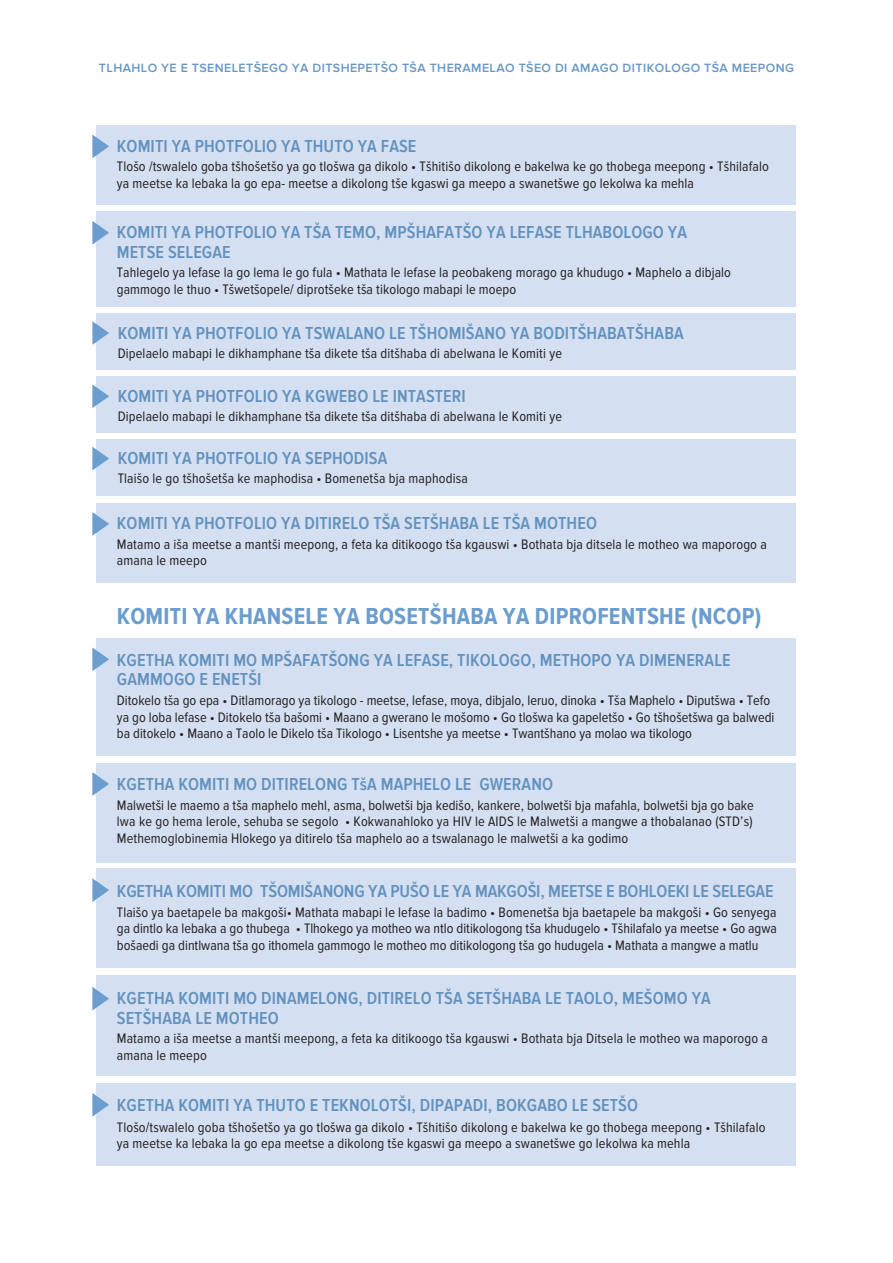
<style>
.page{position:relative;width:893px;height:1263px;background:#fff}
.page>*{position:absolute;margin:0;border:0;box-sizing:border-box;transform-origin:0 0}
.t1{font:700 24px "Proxima Nova Cond";letter-spacing:.01em;color:#6b9dce}
.t2{font:600 18px/19.5px "Proxima Nova Cond";letter-spacing:.005em;color:#6291be}
.t3{font:14.25px/16.5px "Proxima Nova Cond";letter-spacing:.01em;color:#231f20}
.t4{font:600 12.45px "Proxima Nova";letter-spacing:.03em;color:#6797c6}
</style>
<div class="page">
<div style="left:97px;top:125px;width:699px;height:80px;background:#d4e0f2"></div>
<svg style="left:92px;top:135px;width:17px;height:23px"></svg>
<div style="left:97px;top:975px;width:699px;height:101px;background:#d4e0f2"></div>
<svg style="left:92px;top:987px;width:17px;height:23px"></svg>
<div style="left:97px;top:313px;width:699px;height:57px;background:#d4e0f2"></div>
<svg style="left:92px;top:321px;width:17px;height:24px"></svg>
<div style="left:97px;top:376px;width:699px;height:57px;background:#d4e0f2"></div>
<svg style="left:92px;top:384px;width:17px;height:24px"></svg>
<div style="left:97px;top:439px;width:699px;height:56px;background:#d4e0f2"></div>
<svg style="left:92px;top:447px;width:17px;height:23px"></svg>
<div style="left:97px;top:211px;width:699px;height:96px;background:#d4e0f2"></div>
<svg style="left:92px;top:221px;width:17px;height:24px"></svg>
<div style="left:97px;top:638px;width:699px;height:118px;background:#d4e0f2"></div>
<svg style="left:92px;top:647px;width:17px;height:24px"></svg>
<div style="left:97px;top:1083px;width:699px;height:83px;background:#d4e0f2"></div>
<svg style="left:92px;top:1093px;width:17px;height:23px"></svg>
<div style="left:97px;top:869px;width:699px;height:99px;background:#d4e0f2"></div>
<svg style="left:92px;top:878px;width:17px;height:24px"></svg>
<div style="left:97px;top:763px;width:699px;height:99px;background:#d4e0f2"></div>
<svg style="left:92px;top:772px;width:17px;height:24px"></svg>
<div style="left:97px;top:503px;width:699px;height:79px;background:#d4e0f2"></div>
<svg style="left:92px;top:512px;width:17px;height:24px"></svg>
<p class="t4" style="left:99px;top:60px;width:696px">TLHAHLO YE E TSENELETŠEGO YA DITSHEPETŠO TŠA THERAMELAO TŠEO DI AMAGO DITIKOLOGO TŠA MEEPONG</p>
<p class="t2" style="left:117px;top:136px;width:301px">KOMITI YA PHOTFOLIO YA THUTO YA FASE</p>
<p class="t3" style="left:117px;top:158px;width:653px">Tlošo /tswalelo goba tšhošetšo ya go tlošwa ga dikolo • Tšhitišo dikolong e bakelwa ke go thobega meepong • Tšhilafalo ya meetse ka lebaka la go epa- meetse a dikolong tše kgaswi ga meepo a swanetšwe go lekolwa ka mehla</p>
<p class="t2" style="left:117px;top:223px;width:572px">KOMITI YA PHOTFOLIO YA TŠA TEMO, MPŠHAFATŠO YA LEFASE TLHABOLOGO YA<br>METSE SELEGAE</p>
<p class="t3" style="left:117px;top:265px;width:616px">Tahlegelo ya lefase la go lema le go fula • Mathata le lefase la peobakeng morago ga khudugo • Maphelo a dibjalo gammogo le thuo • Tšwetšopele/ diprotšeke tša tikologo mabapi le moepo</p>
<p class="t2" style="left:118px;top:324px;width:568px">KOMITI YA PHOTFOLIO YA TSWALANO LE TŠHOMIŠANO YA BODITŠHABATŠHABA</p>
<p class="t3" style="left:118px;top:345px;width:446px">Dipelaelo mabapi le dikhamphane tša dikete tša ditšhaba di abelwana le Komiti ye</p>
<p class="t2" style="left:118px;top:387px;width:350px">KOMITI YA PHOTFOLIO YA KGWEBO LE INTASTERI</p>
<p class="t3" style="left:118px;top:408px;width:446px">Dipelaelo mabapi le dikhamphane tša dikete tša ditšhaba di abelwana le Komiti ye</p>
<p class="t2" style="left:118px;top:449px;width:271px">KOMITI YA PHOTFOLIO YA SEPHODISA</p>
<p class="t3" style="left:118px;top:471px;width:352px">Tlaišo le go tšhošetša ke maphodisa • Bomenetša bja maphodisa</p>
<p class="t2" style="left:117px;top:514px;width:482px">KOMITI YA PHOTFOLIO YA DITIRELO TŠA SETŠHABA LE TŠA MOTHEO</p>
<p class="t3" style="left:117px;top:536px;width:651px">Matamo a iša meetse a mantši meepong, a feta ka ditikoogo tša kgauswi • Bothata bja ditsela le motheo wa maporogo a amana le meepo</p>
<h1 class="t1" style="left:117px;top:603px;width:646px">KOMITI YA KHANSELE YA BOSETŠHABA YA DIPROFENTSHE (NCOP)</h1>
<p class="t2" style="left:117px;top:650px;width:615px">KGETHA KOMITI MO MPŠAFATŠONG YA LEFASE, TIKOLOGO, METHOPO YA DIMENERALE<br>GAMMOGO E ENETŠI</p>
<p class="t3" style="left:117px;top:692px;width:659px">Ditokelo tša go epa • Ditlamorago ya tikologo - meetse, lefase, moya, dibjalo, leruo, dinoka • Tša Maphelo • Diputšwa • Tefo ya go loba lefase • Ditokelo tša bašomi • Maano a gwerano le mošomo • Go tlošwa ka gapeletšo • Go tšhošetšwa ga balwedi ba ditokelo • Maano a Taolo le Dikelo tša Tikologo • Lisentshe ya meetse • Twantšhano ya molao wa tikologo</p>
<p class="t2" style="left:117px;top:775px;width:438px">KGETHA KOMITI MO DITIRELONG TšA MAPHELO LE GWERANO</p>
<p class="t3" style="left:117px;top:797px;width:638px;text-align:justify">Malwetši le maemo a tša maphelo mehl, asma, bolwetši bja kedišo, kankere, bolwetši bja mafahla, bolwetši bja go bake lwa ke go hema lerole, sehuba se segolo • Kokwanahloko ya HIV le AIDS le Malwetši a mangwe a thobalanao (STD’s)<br>Methemoglobinemia Hlokego ya ditirelo tša maphelo ao a tswalanago le malwetši a ka godimo</p>
<p class="t2" style="left:117px;top:882px;width:658px">KGETHA KOMITI MO TŠOMIŠANONG YA PUŠO LE YA MAKGOŠI, MEETSE E BOHLOEKI LE SELEGAE</p>
<p class="t3" style="left:117px;top:904px;width:662px;text-align:justify">Tlaišo ya baetapele ba makgoši• Mathata mabapi le lefase la badimo • Bomenetša bja baetapele ba makgoši • Go senyega ga dintlo ka lebaka a go thubega • Tlhokego ya motheo wa ntlo ditikologong tša khudugelo • Tšhilafalo ya meetse • Go agwa bošaedi ga dintlwana tša go ithomela gammogo le motheo mo ditikologong tša go hudugela • Mathata a mangwe a matlu</p>
<p class="t2" style="left:117px;top:989px;width:595px">KGETHA KOMITI MO DINAMELONG, DITIRELO TŠA SETŠHABA LE TAOLO, MEŠOMO YA<br>SETŠHABA LE MOTHEO</p>
<p class="t3" style="left:117px;top:1030px;width:653px">Matamo a iša meetse a mantši meepong, a feta ka ditikoogo tša kgauswi • Bothata bja Ditsela le motheo wa maporogo a amana le meepo</p>
<p class="t2" style="left:117px;top:1096px;width:523px">KGETHA KOMITI YA THUTO E TEKNOLOTŠI, DIPAPADI, BOKGABO LE SETŠO</p>
<p class="t3" style="left:117px;top:1119px;width:650px">Tlošo/tswalelo goba tšhošetšo ya go tlošwa ga dikolo • Tšhitišo dikolong e bakelwa ke go thobega meepong • Tšhilafalo ya meetse ka lebaka la go epa meetse a dikolong tše kgaswi ga meepo a swanetšwe go lekolwa ka mehla</p>
</div>
